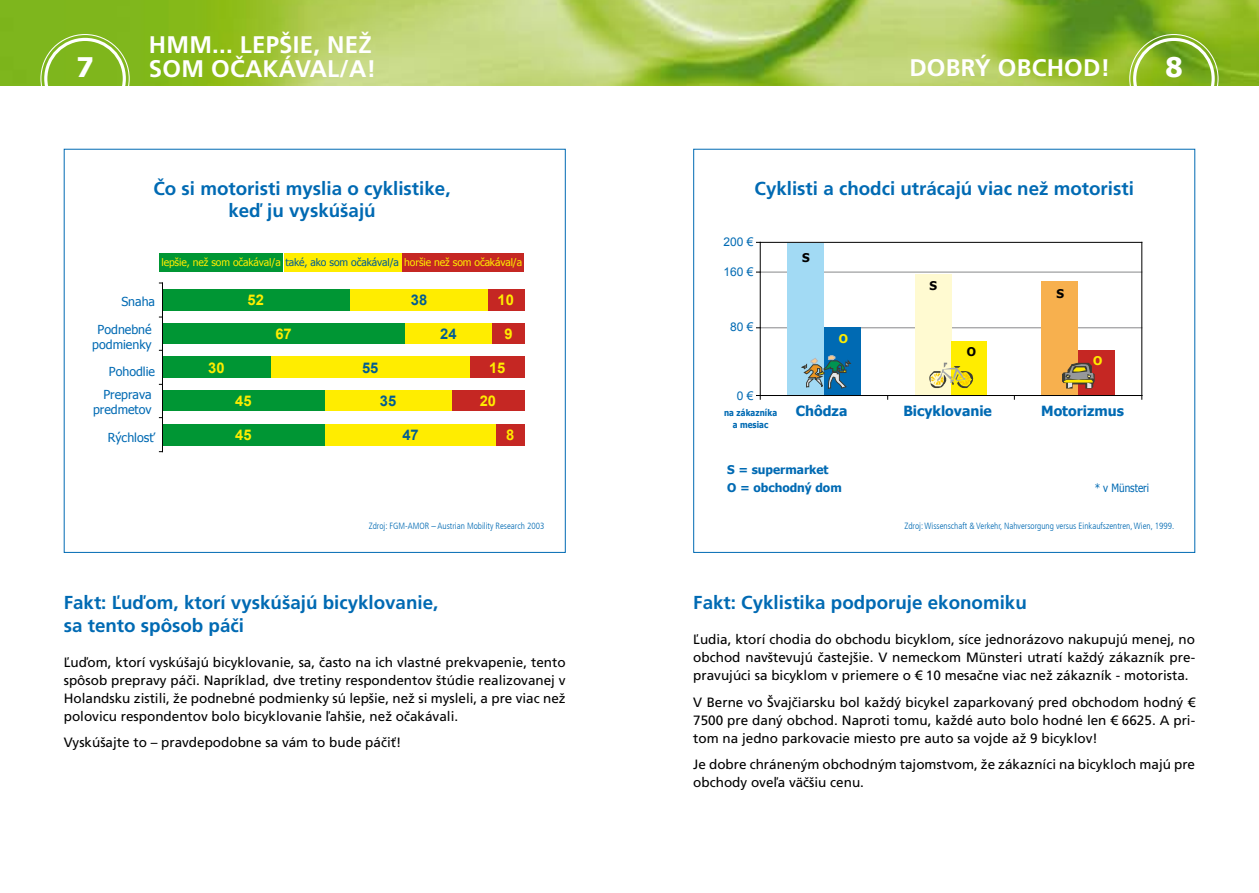
<style>
.page{position:relative;width:1259px;height:893px;background:#fff}
.page>*{position:absolute;margin:0;border:0;box-sizing:border-box;transform-origin:0 0}
.t1{font:700 27px "Tahoma";color:#fff}
.t2{font:700 24px/24px "Frutiger LT Com";letter-spacing:.01em;color:#fff}
.t3{font:700 18.75px/22.5px "Frutiger LT Com";color:#006ab3}
.t4{font:700 14.7px "Arial";color:#ffed00}
.t5{font:700 14.7px "Arial";color:#005d92}
.t6{font:700 13.95px "Tahoma";color:#006ab3}
.t7{font:13.5px/18px "Frutiger LT Com";color:#000;text-align:justify}
.t8{font:12.45px/14.9px "Tahoma";color:#006ab3;text-align:center}
.t9{font:700 12px/17.5px "Tahoma";color:#006ab3}
.t10{font:12px "Arial";color:#006ab3}
.t11{font:700 12px "Tahoma";color:#000}
.t12{font:700 12px "Tahoma";color:#ffed00}
.t13{font:11.4px "Tahoma";color:#006ab3;scale:.88 1}
.t14{font:10.35px "Tahoma";letter-spacing:-.01em;color:#ffed00}
.t15{font:700 9.15px/12px "Tahoma";letter-spacing:.01em;color:#006ab3;text-align:center;scale:.88 1}
.t16{font:300 condensed 9px "Frutiger LT Com";color:#006ab3}
.s1{color:#005d92}
</style>
<div class="page">
<img style="left:0;top:0;width:1259px;height:85px">
<div style="left:44px;top:38px;width:82px;height:81px;border:3px solid #fff;border-radius:50%"></div>
<div style="left:1133px;top:38px;width:81px;height:81px;border:3px solid #fff;border-radius:50%"></div>
<div style="left:162px;top:424px;width:164px;height:21px;background:#009634"></div>
<div style="left:162px;top:391px;width:164px;height:20px;background:#009634"></div>
<div style="left:162px;top:356px;width:109px;height:22px;background:#009634"></div>
<div style="left:162px;top:323px;width:243px;height:21px;background:#009634"></div>
<div style="left:162px;top:289px;width:188px;height:22px;background:#009634"></div>
<div style="left:326px;top:424px;width:170px;height:21px;background:#ffed00"></div>
<div style="left:326px;top:391px;width:126px;height:20px;background:#ffed00"></div>
<div style="left:271px;top:356px;width:199px;height:22px;background:#ffed00"></div>
<div style="left:405px;top:323px;width:87px;height:21px;background:#ffed00"></div>
<div style="left:350px;top:289px;width:138px;height:22px;background:#ffed00"></div>
<div style="left:496px;top:424px;width:29px;height:21px;background:#c52723"></div>
<div style="left:452px;top:391px;width:73px;height:20px;background:#c52723"></div>
<div style="left:470px;top:356px;width:55px;height:22px;background:#c52723"></div>
<div style="left:492px;top:323px;width:33px;height:21px;background:#c52723"></div>
<div style="left:488px;top:289px;width:37px;height:22px;background:#c52723"></div>
<hr style="left:162px;top:283px;width:1px;height:169px;background:#000">
<div style="left:159px;top:253px;width:124px;height:19px;background:#009634"></div>
<div style="left:284px;top:253px;width:117px;height:19px;background:#ffed00"></div>
<div style="left:402px;top:253px;width:122px;height:19px;background:#c52723"></div>
<hr style="left:760px;top:328px;width:381px;height:1px;background:#87888a">
<hr style="left:760px;top:272px;width:381px;height:1px;background:#87888a">
<hr style="left:760px;top:242px;width:381px;height:1px;background:#000">
<hr style="left:1141px;top:242px;width:1px;height:153px;background:#000">
<hr style="left:760px;top:242px;width:1px;height:153px;background:#000">
<div style="left:787px;top:243px;width:37px;height:152px;background:#a2daf4"></div>
<div style="left:914px;top:274px;width:37px;height:121px;background:#fffad1"></div>
<div style="left:1041px;top:281px;width:37px;height:114px;background:#f7b04e"></div>
<div style="left:824px;top:327px;width:36px;height:68px;background:#006ab3"></div>
<div style="left:951px;top:341px;width:36px;height:54px;background:#ffed00"></div>
<div style="left:1078px;top:350px;width:36px;height:45px;background:#c52723"></div>
<hr style="left:760px;top:395px;width:381px;height:1px;background:#000">
<svg style="left:1062px;top:363px;width:32px;height:26px"></svg>
<svg style="left:929px;top:363px;width:44px;height:25px"></svg>
<svg style="left:801px;top:355px;width:50px;height:34px"></svg>
<h2 class="t2" style="left:149px;top:32px;width:229px">Hmm... lepšie, než som očakával/a!</h2>
<h2 class="t2" style="left:909px;top:56px;width:202px">Dobrý obchod!</h2>
<h1 class="t1" style="left:76px;top:48px;width:19px">7</h1>
<h1 class="t1" style="left:1165px;top:48px;width:19px">8</h1>
<h3 class="t3" style="left:153px;top:177px;width:298px;text-align:center">Čo si motoristi myslia o cyklistike, keď ju vyskúšajú</h3>
<h3 class="t3" style="left:754px;top:177px;width:381px">Cyklisti a chodci utrácajú viac než motoristi</h3>
<p class="t10" style="left:723px;top:234px;width:32px">200 €</p>
<p class="t14" style="left:161px;top:256px;width:362px">lepšie, než som očakával/a <span class="s1">také, ako som očakával/a</span> horšie než som očakával/a</p>
<p class="t10" style="left:723px;top:264px;width:32px">160 €</p>
<p class="t11" style="left:802px;top:249px;width:9px">S</p>
<p class="t8" style="left:121px;top:294px;width:35px">Snaha</p>
<p class="t4" style="left:497px;top:290px;width:18px">10</p>
<p class="t8" style="left:92px;top:322px;width:61px">Podnebné podmienky</p>
<p class="t8" style="left:103px;top:360px;width:53px;line-height:22.6px">Pohodlie<br>Preprava</p>
<p class="t8" style="left:93px;top:401px;width:60px">predmetov</p>
<p class="t8" style="left:108px;top:430px;width:49px">Rýchlosť</p>
<p class="t4" style="left:248px;top:290px;width:18px">52</p>
<p class="t5" style="left:411px;top:290px;width:18px">38</p>
<p class="t4" style="left:275px;top:324px;width:18px">67</p>
<p class="t5" style="left:440px;top:324px;width:18px">24</p>
<p class="t4" style="left:504px;top:324px;width:10px">9</p>
<p class="t4" style="left:208px;top:358px;width:18px">30</p>
<p class="t4" style="left:489px;top:358px;width:18px">15</p>
<p class="t5" style="left:362px;top:358px;width:18px">55</p>
<p class="t4" style="left:235px;top:391px;width:18px">45</p>
<p class="t5" style="left:380px;top:391px;width:18px">35</p>
<p class="t4" style="left:480px;top:391px;width:18px">20</p>
<p class="t4" style="left:235px;top:425px;width:18px">45</p>
<p class="t5" style="left:402px;top:425px;width:18px">47</p>
<p class="t4" style="left:506px;top:425px;width:10px">8</p>
<p class="t10" style="left:730px;top:319px;width:25px">80 €</p>
<p class="t10" style="left:737px;top:388px;width:18px">0 €</p>
<p class="t15" style="left:724px;top:406px;width:62px">na zákazníka a mesiac</p>
<p class="t12" style="left:839px;top:330px;width:11px">O</p>
<p class="t11" style="left:929px;top:277px;width:9px">S</p>
<p class="t11" style="left:966px;top:344px;width:11px">O</p>
<p class="t11" style="left:1056px;top:285px;width:9px">S</p>
<p class="t12" style="left:1093px;top:353px;width:11px">O</p>
<p class="t6" style="left:796px;top:401px;width:53px">Chôdza</p>
<p class="t6" style="left:903px;top:401px;width:90px">Bicyklovanie</p>
<p class="t6" style="left:1041px;top:401px;width:84px">Motorizmus</p>
<p class="t9" style="left:727px;top:460px;width:116px">S = supermarket<br>O = obchodný dom</p>
<p class="t9" style="left:727px;top:481px;width:103px">S = supermarket</p>
<p class="t13" style="left:1094px;top:480px;width:63px">* v Münsteri</p>
<p class="t16" style="left:369px;top:521px;width:177px">Zdroj: FGM-AMOR – Austrian Mobility Research 2003</p>
<p class="t16" style="left:904px;top:521px;width:271px">Zdroj: Wissenschaft &amp; Verkehr, Nahversorgung versus Einkaufszentren, Wien, 1999.</p>
<h3 class="t3" style="left:64px;top:592px;width:376px">Fakt: Ľuďom, ktorí vyskúšajú bicyklovanie, sa tento spôsob páči</h3>
<p class="t7" style="left:64px;top:653px;width:503px">Ľuďom, ktorí vyskúšajú bicyklovanie, sa, často na ich vlastné prekvapenie, tento spôsob prepravy páči. Napríklad, dve tretiny respondentov štúdie realizovanej v Holandsku zistili, že podnebné podmienky sú lepšie, než si mysleli, a pre viac než polovicu respondentov bolo bicyklovanie ľahšie, než očakávali.</p>
<p class="t7" style="left:64px;top:734px;width:339px">Vyskúšajte to – pravdepodobne sa vám to bude páčiť!</p>
<h3 class="t3" style="left:693px;top:592px;width:335px">Fakt: Cyklistika podporuje ekonomiku</h3>
<p class="t7" style="left:693px;top:631px;width:503px">Ľudia, ktorí chodia do obchodu bicyklom, síce jednorázovo nakupujú menej, no obchod navštevujú častejšie. V nemeckom Münsteri utratí každý zákazník pre&shy;pravujúci sa bicyklom v priemere o € 10 mesačne viac než zákazník - motorista.</p>
<p class="t7" style="left:693px;top:693px;width:503px">V Berne vo Švajčiarsku bol každý bicykel zaparkovaný pred obchodom hodný € 7500 pre daný obchod. Naproti tomu, každé auto bolo hodné len € 6625. A pri&shy;tom na jedno parkovacie miesto pre auto sa vojde až 9 bicyklov!</p>
<p class="t7" style="left:693px;top:756px;width:503px">Je dobre chráneným obchodným tajomstvom, že zákazníci na bicykloch majú pre obchody oveľa väčšiu cenu.</p>
</div>
